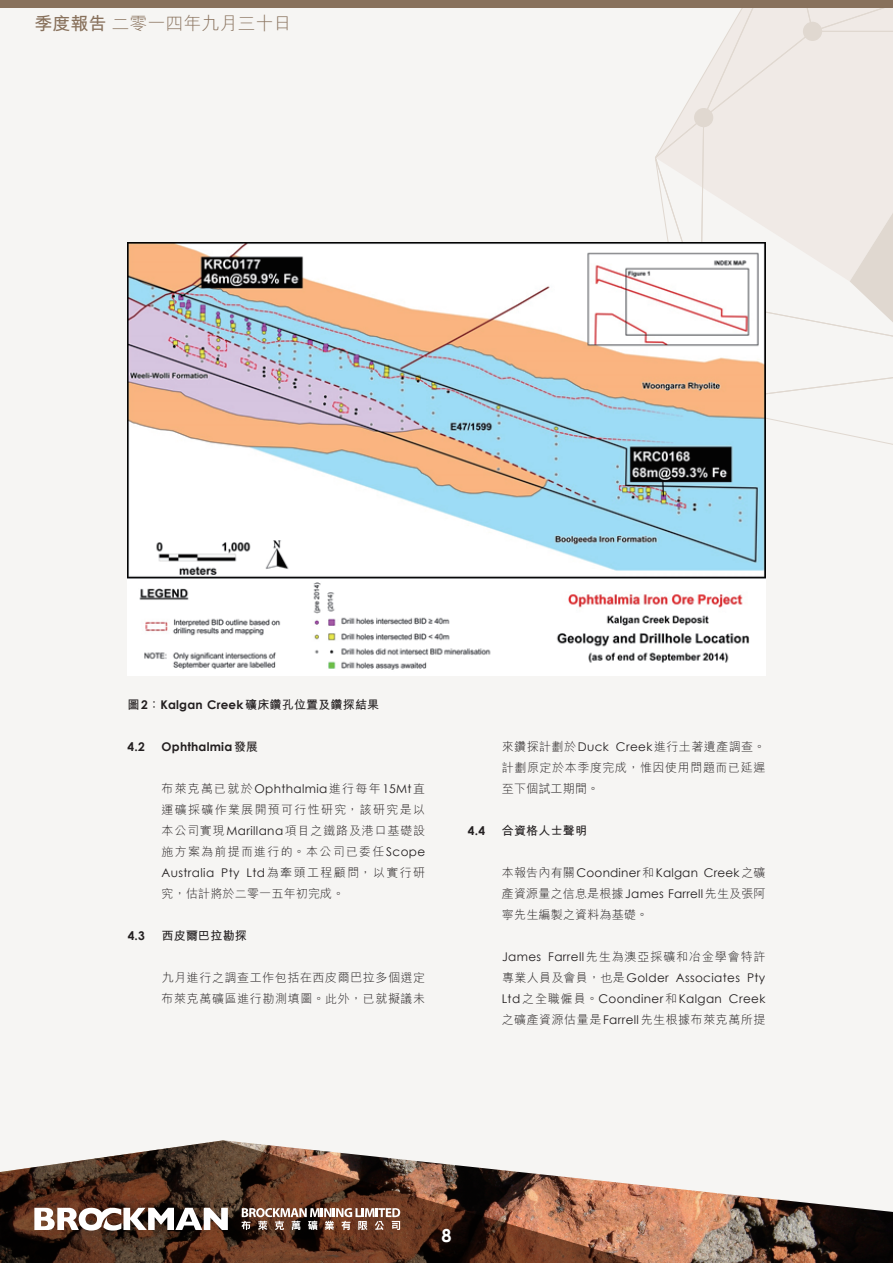
<style>
.page{position:relative;width:893px;height:1263px;background:#f6f5f3}
.page>*{position:absolute;margin:0;border:0;box-sizing:border-box;transform-origin:0 0}
.t1{font:300 18px "M Hei HK";color:#88715c}
.t2{font:700 18px "Century Gothic";color:#fff}
.t3{font:300 12px/21px "M Hei HK";letter-spacing:.05em;color:#231f20;text-align:justify}
.t4{font:12px/21px "Century Gothic";letter-spacing:.03em;color:#231f20}
.t5{font:300 12px/21px "M Hei HK";letter-spacing:.015em;color:#231f20}
.t6{font:700 12px "M Hei HK";letter-spacing:.015em;color:#231f20}
.t7{font:300 12px "M Hei HK";letter-spacing:.075em;color:#231f20}
.t8{font:700 12px "Century Gothic";letter-spacing:.015em;color:#231f20}
.s1{font-weight:700}
.s2{font-family:"Century Gothic"}
.s3{font-family:"M Hei HK"}
.s4{font-family:"M Hei HK";font-weight:300}
.s5{font-family:"Century Gothic";font-weight:400}
</style>
<div class="page">
<svg style="left:655px;top:8px;width:238px;height:471px"></svg>
<svg style="left:700px;top:31px;width:193px;height:331px"></svg>
<div style="left:803px;top:22px;width:19px;height:19px;background:#e0d8d0;border-radius:50%"></div>
<div style="left:694px;top:108px;width:19px;height:19px;background:#e0d8d0;border-radius:50%"></div>
<div style="left:0;top:0;width:893px;height:8px;background:#88715c"></div>
<img style="left:687px;top:1190px;width:206px;height:73px">
<svg style="left:0;top:1140px;width:687px;height:123px"></svg>
<svg style="left:34px;top:1208px;width:194px;height:22px"></svg>
<svg style="left:241px;top:1208px;width:159px;height:22px"></svg>
<img style="left:128px;top:242px;width:637px;height:434px">
<h1 class="t1" style="left:34px;top:11px;width:259px"><span class="s1">季度報告</span> 二零一四年九月三十日</h1>
<p class="t6" style="left:128px;top:695px;width:253px">圖<span class="s2">2</span>：<span class="s2">Kalgan Creek</span>礦床鑽孔位置及鑽探結果</p>
<p class="t8" style="left:128px;top:738px;width:19px">4.2</p>
<p class="t8" style="left:162px;top:738px;width:98px">Ophthalmia<span class="s3">發展</span></p>
<p class="t4" style="left:162px;top:778px;width:265px"><span class="s4">布萊克萬已就於</span>Ophthalmia<span class="s4">進行每年</span>15Mt<span class="s4">直</span></p>
<p class="t3" style="left:161px;top:799px;width:265px">運礦採礦作業展開預可行性研究，該研究是以本公司實現<span class="s5">Marillana</span>項目之鐵路及港口基礎設施方案為前提而進行的。本公司已委任<span class="s5">Scope</span></p>
<p class="t4" style="left:162px;top:862px;width:265px">Australia Pty Ltd<span class="s4">為牽頭工程顧問，以實行研</span></p>
<p class="t5" style="left:162px;top:883px;width:184px">究，估計將於二零一五年初完成。</p>
<p class="t8" style="left:128px;top:927px;width:19px">4.3</p>
<p class="t6" style="left:162px;top:927px;width:87px">西皮爾巴拉勘探</p>
<p class="t3" style="left:162px;top:967px;width:265px">九月進行之調查工作包括在西皮爾巴拉多個選定布萊克萬礦區進行勘測填圖。此外，已就擬議未</p>
<p class="t3" style="left:502px;top:736px;width:265px">來鑽探計劃於<span class="s5">Duck Creek</span>進行土著遺產調查。計劃原定於本季度完成，惟因使用問題而已延遲至下個試工期間。</p>
<p class="t8" style="left:468px;top:822px;width:19px">4.4</p>
<p class="t6" style="left:502px;top:822px;width:87px">合資格人士聲明</p>
<p class="t4" style="left:502px;top:862px;width:265px"><span class="s4">本報告內有關</span>Coondiner<span class="s4">和</span>Kalgan Creek<span class="s4">之礦</span></p>
<p class="t5" style="left:502px;top:883px;width:265px">產資源量之信息是根據<span class="s5">James Farrell</span>先生及張阿寧先生編製之資料為基礎。</p>
<p class="t7" style="left:502px;top:948px;width:265px"><span class="s5">James Farrell</span>先生為澳亞採礦和冶金學會特許</p>
<p class="t4" style="left:502px;top:967px;width:265px"><span class="s4">專業人員及會員，也是</span>Golder Associates Pty<br>Ltd<span class="s4">之全職僱員。</span>Coondiner<span class="s4">和</span>Kalgan Creek</p>
<p class="t3" style="left:502px;top:1009px;width:265px">之礦產資源估量是<span class="s5">Farrell</span>先生根據布萊克萬所提</p>
<h1 class="t2" style="left:441px;top:1222px;width:12px">8</h1>
</div>
